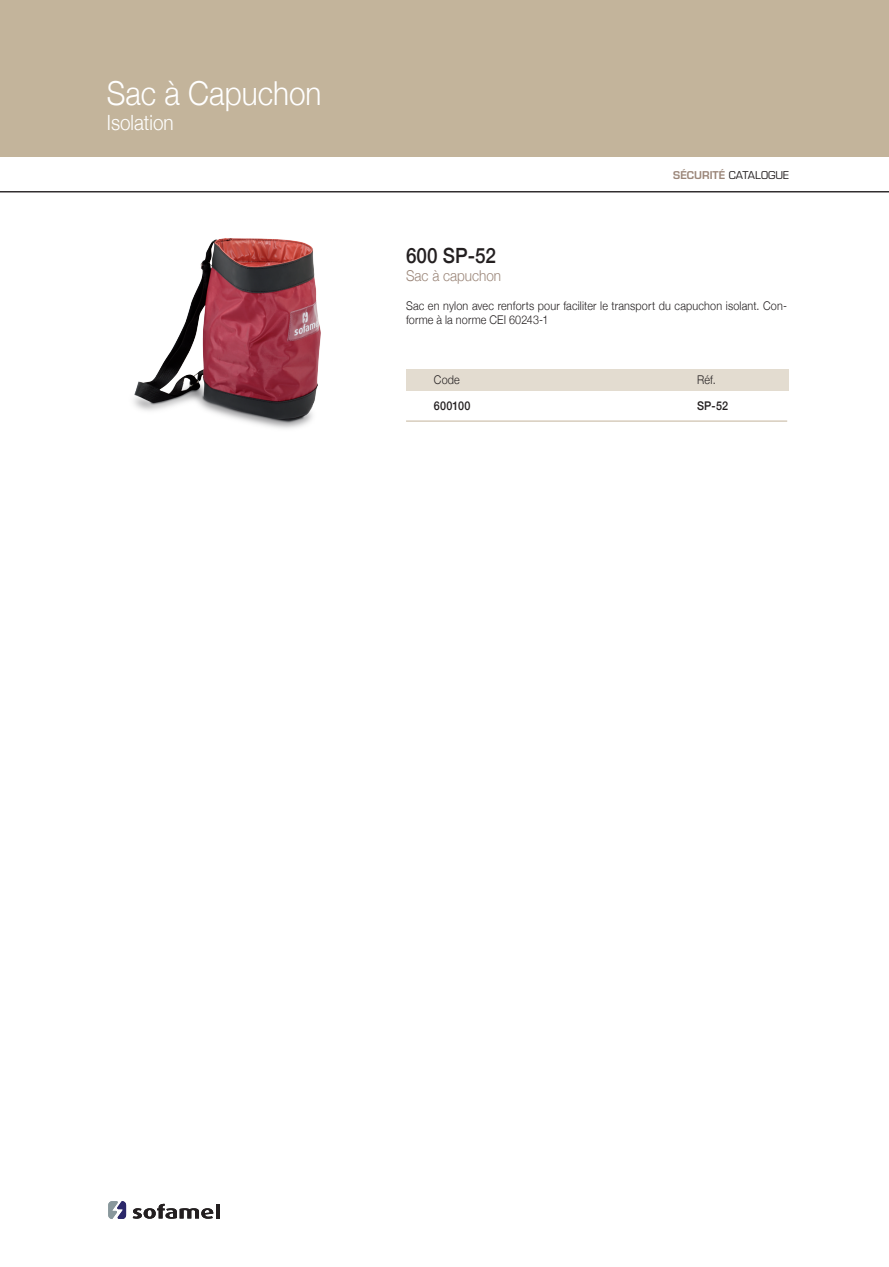
<style>
.page{position:relative;width:889px;height:1267px;background:#fff}
.page>*{position:absolute;margin:0;border:0;box-sizing:border-box;transform-origin:0 0}
.t1{font:300 33px "Helvetica Neue";color:#fff;scale:.9 1}
.t2{font:300 21px "Helvetica Neue";color:#fff;scale:.9 1}
.t3{font:500 21px "Helvetica Neue";color:#231f20;scale:.9 1}
.t4{font:300 15px "Helvetica Neue";color:#9b8679;scale:.9 1}
.t5{font:300 12px/14.4px "Helvetica Neue";letter-spacing:.015em;color:#231f20;scale:.9 1}
.t6{font:500 12px "Helvetica Neue";letter-spacing:.02em;color:#231f20;scale:.9 1}
.t7{font:10.5px "Eurostile";color:#231f20}
.s1{font-weight:600;color:#9b8679}
</style>
<div class="page">
<div style="left:0;top:0;width:888px;height:157px;background:#c3b49b"></div>
<svg style="left:133px;top:1203px;width:80px;height:15px"></svg>
<svg style="left:216px;top:1204px;width:3px;height:14px"></svg>
<svg style="left:108px;top:1201px;width:18px;height:18px"></svg>
<hr style="left:0;top:191px;width:888px;height:1px;background:#231f20">
<div style="left:406px;top:369px;width:382px;height:21px;background:#e3dcd0"></div>
<hr style="left:406px;top:421px;width:381px;height:1px;background:#c3b49b">
<img style="left:133px;top:238px;width:188px;height:191px">
<h1 class="t1" style="left:107px;top:66px;width:240px">Sac à Capuchon</h1>
<h2 class="t2" style="left:107px;top:105px;width:76px">Isolation</h2>
<p class="t7" style="left:673px;top:169px;width:117px"><span class="s1">SÉCURITÉ</span> CATALOGUE</p>
<h2 class="t3" style="left:406px;top:239px;width:102px">600 SP-52</h2>
<p class="t4" style="left:406px;top:264px;width:107px">Sac à capuchon</p>
<p class="t5" style="left:406px;top:298px;width:425px">Sac en nylon avec renforts pour faciliter le transport du capuchon isolant. Con&shy;forme à la norme CEI 60243-1</p>
<p class="t5" style="left:434px;top:372px;width:30px">Code</p>
<p class="t6" style="left:434px;top:396px;width:42px">600100</p>
<p class="t6" style="left:697px;top:396px;width:36px">SP-52</p>
<p class="t5" style="left:697px;top:372px;width:22px">Réf.</p>
</div>
